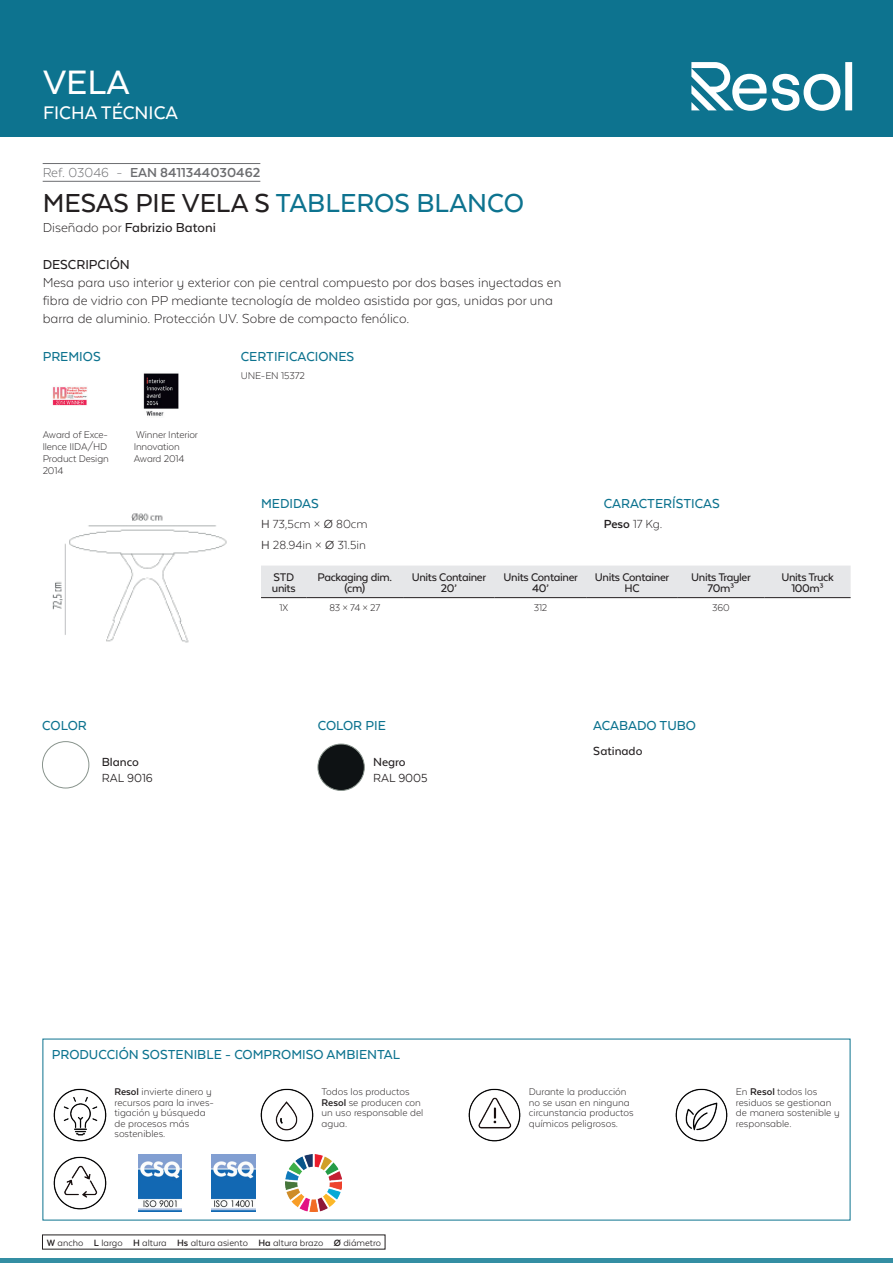
<style>
.page{position:relative;width:893px;height:1263px;background:#fff}
.page>*{position:absolute;margin:0;border:0;box-sizing:border-box;transform-origin:0 0}
.t1{font:500 39px "Texta Alt";color:#fff}
.t2{font:500 30px "Texta Alt";color:#0d738f}
.t3{font:500 21px "Texta Alt";color:#fff}
.t4{font:300 15px/18px "Texta Alt";color:#231f20}
.t5{font:500 15px "Texta Alt";color:#0d738f}
.t6{font:500 15px "Texta Alt";color:#231f20}
.t7{font:700 15px "Texta Alt";color:#6c6d70}
.t8{font:300 13.5px/20.4px "Texta Alt";color:#231f20}
.t9{font:500 13.5px "Texta Alt";color:#231f20}
.t10{font:13.5px "Texta Alt";color:#231f20}
.t11{font:500 12.75px/10.5px "Texta Alt";letter-spacing:-.025em;color:#231f20;text-align:center}
.t12{font:300 11.25px/10.5px "Texta Alt";color:#231f20}
.t13{font:10.5px "Texta Alt";color:#231f20}
.s1{font-weight:300}
.s2{color:#231f20}
.s3{font-weight:700}
.s4{font-weight:400}
</style>
<div class="page">
<div style="left:0;top:0;width:893px;height:137px;background:#0d738f"></div>
<hr style="left:0;top:1259px;width:893px;height:4px;background:#348ea3">
<svg style="left:691px;top:62px;width:161px;height:49px"></svg>
<hr style="left:43px;top:163px;width:217px;height:1px;background:#6c6d70">
<hr style="left:43px;top:181px;width:217px;height:1px;background:#6c6d70">
<img style="left:143px;top:373px;width:36px;height:43px">
<img style="left:52px;top:387px;width:35px;height:19px">
<img style="left:42px;top:742px;width:47px;height:46px;border-radius:23px">
<div style="left:42px;top:741px;width:47px;height:47px;border:1px solid #89948d;border-radius:50%"></div>
<div style="left:318px;top:744px;width:46px;height:46px;background:#0e1214;border-radius:23px"></div>
<div style="left:318px;top:744px;width:46px;height:47px;border:1px solid #89948d;border-radius:50%"></div>
<img style="left:52px;top:513px;width:175px;height:130px">
<div style="left:261px;top:565px;width:590px;height:32px;background:#e6e7e9"></div>
<hr style="left:261px;top:597px;width:46px;height:1px;background:#231f20">
<hr style="left:307px;top:597px;width:96px;height:1px;background:#231f20">
<hr style="left:403px;top:597px;width:92px;height:1px;background:#231f20">
<hr style="left:495px;top:597px;width:92px;height:1px;background:#231f20">
<hr style="left:587px;top:597px;width:90px;height:1px;background:#231f20">
<hr style="left:677px;top:597px;width:88px;height:1px;background:#231f20">
<hr style="left:765px;top:597px;width:86px;height:1px;background:#231f20">
<img style="left:53px;top:1088px;width:54px;height:54px">
<img style="left:260px;top:1088px;width:54px;height:54px">
<img style="left:468px;top:1088px;width:53px;height:54px">
<img style="left:675px;top:1088px;width:53px;height:54px">
<img style="left:53px;top:1156px;width:54px;height:54px">
<img style="left:138px;top:1155px;width:44px;height:56px">
<img style="left:212px;top:1155px;width:43px;height:56px">
<img style="left:285px;top:1155px;width:57px;height:56px">
<h1 class="t1" style="left:43px;top:62px;width:88px">VELA</h1>
<h3 class="t3" style="left:43px;top:102px;width:136px">FICHA TÉCNICA</h3>
<h3 class="t7" style="left:43px;top:164px;width:219px"><span class="s1">Ref. 03046 -</span> EAN 8411344030462</h3>
<h2 class="t2" style="left:43px;top:188px;width:483px"><span class="s2">MESAS PIE VELA S</span> TABLEROS BLANCO</h2>
<h3 class="t6" style="left:43px;top:219px;width:175px"><span class="s1">Diseñado por</span> Fabrizio Batoni</h3>
<h3 class="t6" style="left:43px;top:257px;width:89px">DESCRIPCIÓN</h3>
<h3 class="t4" style="left:43px;top:273px;width:520px">Mesa para uso interior y exterior con pie central compuesto por dos bases inyectadas en fibra de vidrio con PP mediante tecnología de moldeo asistida por gas, unidas por una barra de aluminio. Protección UV. Sobre de compacto fenólico.</h3>
<h3 class="t5" style="left:43px;top:349px;width:60px">PREMIOS</h3>
<h3 class="t5" style="left:241px;top:349px;width:115px">CERTIFICACIONES</h3>
<p class="t12" style="left:241px;top:370px;width:65px">UNE-EN 15372</p>
<p class="t12" style="left:43px;top:429px;width:68px;line-height:12px">Award of Exce&shy;llence IIDA/HD<br>Product Design<br>2014</p>
<p class="t12" style="left:134px;top:429px;width:66px;line-height:12px">Winner Interior<br>Innovation<br>Award 2014</p>
<h3 class="t5" style="left:42px;top:718px;width:46px">COLOR</h3>
<p class="t9" style="left:102px;top:755px;width:39px">Blanco</p>
<p class="t10" style="left:102px;top:771px;width:52px">RAL 9016</p>
<h3 class="t5" style="left:604px;top:495px;width:117px">CARACTERÍSTICAS</h3>
<p class="t8" style="left:604px;top:514px;width:60px"><span class="s3">Peso</span> 17 Kg.</p>
<h3 class="t5" style="left:261px;top:495px;width:59px">MEDIDAS</h3>
<p class="t8" style="left:261px;top:514px;width:108px"><span class="s4">H</span> 73,5cm × <span class="s4">Ø</span> 80cm<br><span class="s4">H</span> 28.94in × <span class="s4">Ø</span> 31.5in</p>
<p class="t11" style="left:272px;top:572px;width:25px;text-align:left">STD units</p>
<p class="t11" style="left:317px;top:572px;width:76px">Packaging dim. (cm)</p>
<p class="t11" style="left:412px;top:572px;width:76px">Units Container<br>20’</p>
<p class="t11" style="left:504px;top:572px;width:76px">Units Container<br>40’</p>
<p class="t11" style="left:595px;top:572px;width:76px">Units Container<br>HC</p>
<p class="t11" style="left:691px;top:572px;width:61px">Units Trayler<br>70m³</p>
<p class="t11" style="left:781px;top:572px;width:54px">Units Truck<br>100m³</p>
<p class="t12" style="left:279px;top:602px;width:10px">1X</p>
<p class="t12" style="left:329px;top:602px;width:52px">83 × 74 × 27</p>
<p class="t12" style="left:534px;top:602px;width:15px">312</p>
<p class="t12" style="left:712px;top:602px;width:19px">360</p>
<h3 class="t5" style="left:318px;top:718px;width:70px">COLOR PIE</h3>
<p class="t9" style="left:373px;top:755px;width:34px">Negro</p>
<p class="t10" style="left:373px;top:771px;width:56px">RAL 9005</p>
<h3 class="t5" style="left:593px;top:718px;width:104px">ACABADO TUBO</h3>
<p class="t9" style="left:593px;top:744px;width:51px">Satinado</p>
<h3 class="t5" style="left:52px;top:1047px;width:350px">PRODUCCIÓN SOSTENIBLE - COMPROMISO AMBIENTAL</h3>
<p class="t12" style="left:114px;top:1086px;width:101px"><span class="s3">Resol</span> invierte dinero y recursos para la inves&shy;tigación y búsqueda de procesos más sostenibles.</p>
<p class="t12" style="left:322px;top:1086px;width:103px">Todos los productos<br><span class="s3">Resol</span> se producen con un uso responsable del agua.</p>
<p class="t12" style="left:529px;top:1086px;width:106px">Durante la producción no se usan en ninguna circunstancia productos químicos peligrosos.</p>
<p class="t12" style="left:736px;top:1086px;width:105px">En <span class="s3">Resol</span> todos los residuos se gestionan de manera sostenible y responsable.</p>
<p class="t13" style="left:47px;top:1237px;width:336px"><span class="s3">W</span> ancho <span class="s3">L</span> largo <span class="s3">H</span> altura <span class="s3">Hs</span> altura asiento <span class="s3">Ha</span> altura brazo <span class="s3">Ø</span> diámetro</p>
</div>
